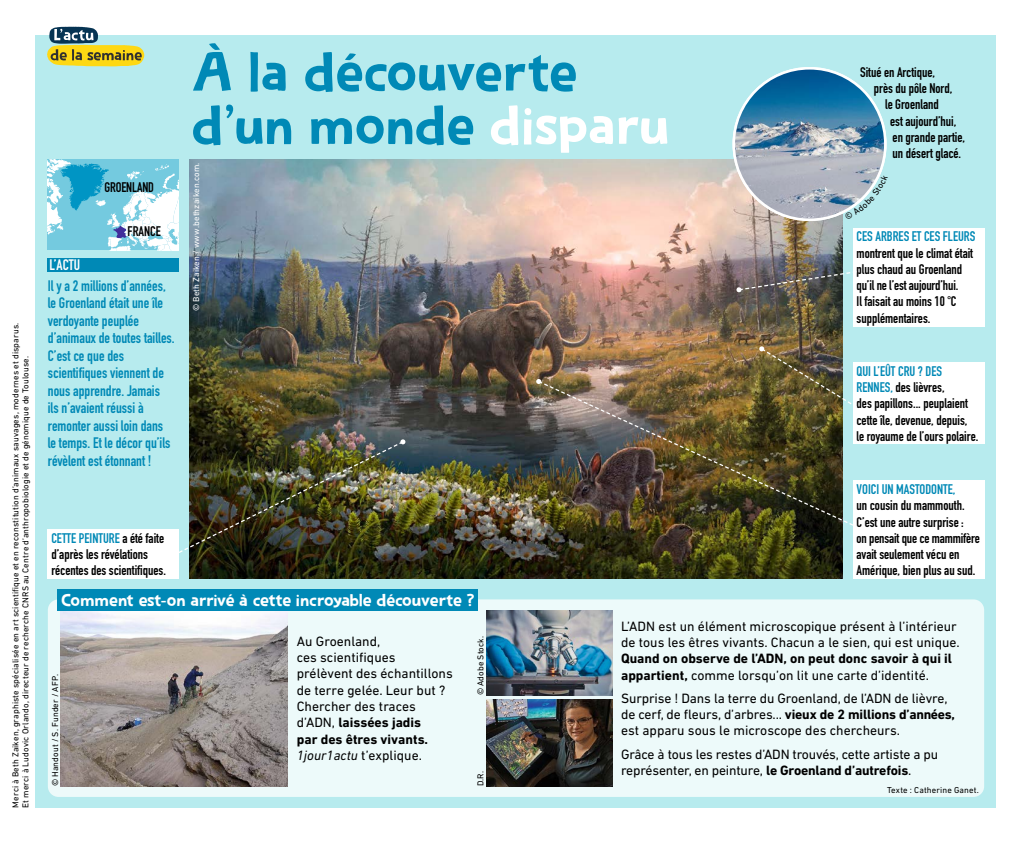
<style>
.page{position:relative;width:1031px;height:843px;background:#fff}
.page>*{position:absolute;margin:0;border:0;box-sizing:border-box;transform-origin:0 0}
.t1{font:55.88px/53.2px "Spoonbread";letter-spacing:-.01em;color:#0089b6}
.t2{font:17.5px "Spoonbread";letter-spacing:-.02em;color:#fff}
.t3{font:700 15px/17.5px "DIN Condensed";color:#0089b6}
.t4{font:700 15px "DIN Condensed";color:#fff}
.t5{font:700 13.75px/16.2px "DIN Condensed";color:#000}
.t6{font:13.75px/16.2px "DIN Next LT Pro";color:#000}
.t7{font:700 13.75px/16.2px "DIN Next LT Pro";color:#000}
.t8{font:700 13.75px "DIN Condensed";color:#0089b6}
.t9{font:8.75px/10px "DIN Next LT Pro";letter-spacing:.015em;color:#000}
.t10{font:8.75px "DIN Next LT Pro";letter-spacing:.015em;color:#fff}
.s1{color:#fff}
.s2{color:#0089b6}
.s3{font-weight:700}
.s4{font-style:italic}
.s5{font-weight:400}
</style>
<div class="page">
<div style="left:35px;top:35px;width:961px;height:772px;background:#b7ebee"></div>
<div style="left:48px;top:599px;width:936px;height:198px;background:#edfafa"></div>
<svg style="left:47px;top:27px;width:97px;height:39px"></svg>
<img style="left:190px;top:159px;width:652px;height:420px">
<img style="left:60px;top:611px;width:228px;height:175px">
<img style="left:486px;top:610px;width:127px;height:85px">
<img style="left:486px;top:699px;width:127px;height:87px">
<div style="left:853px;top:228px;width:131px;height:98px;background:#fff"></div>
<div style="left:853px;top:362px;width:131px;height:82px;background:#fff"></div>
<div style="left:853px;top:481px;width:131px;height:98px;background:#fff"></div>
<img style="left:759px;top:346px;width:84px;height:35px">
<div style="left:48px;top:530px;width:131px;height:49px;background:#fff"></div>
<svg style="left:736px;top:271px;width:117px;height:21px;background:#6d6b67"></svg>
<img style="left:538px;top:381px;width:315px;height:145px">
<svg style="left:536px;top:379px;width:5px;height:5px"></svg>
<img style="left:179px;top:439px;width:226px;height:114px">
<div style="left:48px;top:258px;width:131px;height:14px;background:#0089b6"></div>
<div style="left:58px;top:589px;width:420px;height:22px;background:#0089b6"></div>
<svg style="left:48px;top:159px;width:131px;height:91px;background:#8fd2e4"></svg>
<img style="left:732px;top:67px;width:155px;height:154px">
<p class="t9" style="left:10px;top:807px;width:486px;rotate:-90deg">Merci à Beth Zaiken, graphiste spécialisée en art scientifique et en reconstitution d’animaux sauvages, modernes et disparus.<br>Et merci à Ludovic Orlando, directeur de recherche CNRS au Centre d’anthropobiologie et de génomique de Toulouse.</p>
<p class="t5" style="left:105px;top:179px;width:51px">GROENLAND</p>
<p class="t5" style="left:128px;top:223px;width:35px">FRANCE</p>
<p class="t4" style="left:50px;top:254px;width:32px">L’ACTU</p>
<p class="t3" style="left:48px;top:277px;width:128px">Il y a 2 millions d’années, le Groenland était une île verdoyante peuplée d’animaux de toutes tailles.<br>C’est ce que des scientifiques viennent de nous apprendre. Jamais ils n’avaient réussi à remonter aussi loin dans le temps. Et le décor qu’ils révèlent est étonnant !</p>
<h1 class="t1" style="left:191px;top:45px;width:480px">À la découverte d’un monde <span class="s1">disparu</span></h1>
<p class="t10" style="left:191px;top:311px;width:150px;rotate:-90deg">© Beth Zaiken / www.bethzaiken.com.</p>
<p class="t5" style="left:51px;top:530px;width:116px"><span class="s2">CETTE PEINTURE</span> a été faite d’après les révélations récentes des scientifiques.</p>
<p class="t2" style="left:61px;top:589px;width:415px">Comment est-on arrivé à cette incroyable découverte ?</p>
<p class="t5" style="left:860px;top:64px;width:76px">Situé en Arctique,</p>
<p class="t5" style="left:874px;top:80px;width:80px">près du pôle Nord,</p>
<p class="t5" style="left:885px;top:96px;width:55px">le Groenland</p>
<p class="t5" style="left:890px;top:113px;width:68px">est aujourd’hui,</p>
<p class="t5" style="left:892px;top:129px;width:74px">en grande partie,</p>
<p class="t5" style="left:892px;top:145px;width:70px">un désert glacé.</p>
<p class="t8" style="left:856px;top:227px;width:120px">CES ARBRES ET CES FLEURS</p>
<p class="t5" style="left:856px;top:245px;width:118px">montrent que le climat était plus chaud au Groenland qu’il ne l’est aujourd’hui.<br>Il faisait au moins 10 °C supplémentaires.</p>
<p class="t5" style="left:856px;top:363px;width:123px"><span class="s2">QUI L’EÛT CRU ? DES<br>RENNES,</span> des lièvres,<br>des papillons... peuplaient cette île, devenue, depuis, le royaume de l’ours polaire.</p>
<p class="t8" style="left:856px;top:480px;width:100px">VOICI UN MASTODONTE,</p>
<p class="t5" style="left:856px;top:497px;width:125px">un cousin du mammouth.<br>C’est une autre surprise :<br>on pensait que ce mammifère avait seulement vécu en<br>Amérique, bien plus au sud.</p>
<p class="t9" style="left:50px;top:786px;width:113px;rotate:-90deg">© Handout / S. Funder / AFP.</p>
<p class="t6" style="left:297px;top:633px;width:157px">Au Groenland,<br>ces scientifiques prélèvent des échantillons de terre gelée. Leur but ?<br>Chercher des traces d’ADN, <span class="s3">laissées jadis<br>par des êtres vivants.<br></span><span class="s4">1jour1actu</span> t’explique.</p>
<p class="t9" style="left:475px;top:695px;width:61px;rotate:-90deg">© Adobe Stock.</p>
<p class="t9" style="left:475px;top:786px;width:17px;rotate:-90deg">D.R.</p>
<p class="t6" style="left:621px;top:618px;width:340px">L’ADN est un élément microscopique présent à l’intérieur de tous les êtres vivants. Chacun a le sien, qui est unique.</p>
<p class="t7" style="left:621px;top:650px;width:332px">Quand on observe de l’ADN, on peut donc savoir à qui il appartient, <span class="s5">comme lorsqu’on lit une carte d’identité.</span></p>
<p class="t6" style="left:621px;top:690px;width:335px">Surprise ! Dans la terre du Groenland, de l’ADN de lièvre, de cerf, de fleurs, d’arbres... <span class="s3">vieux de 2 millions d’années, </span>est apparu sous le microscope des chercheurs.</p>
<p class="t6" style="left:621px;top:746px;width:319px">Grâce à tous les restes d’ADN trouvés, cette artiste a pu représenter, en peinture, <span class="s3">le Groenland d’autrefois</span>.</p>
<p class="t9" style="left:887px;top:785px;width:93px">Texte : Catherine Ganet.</p>
</div>
